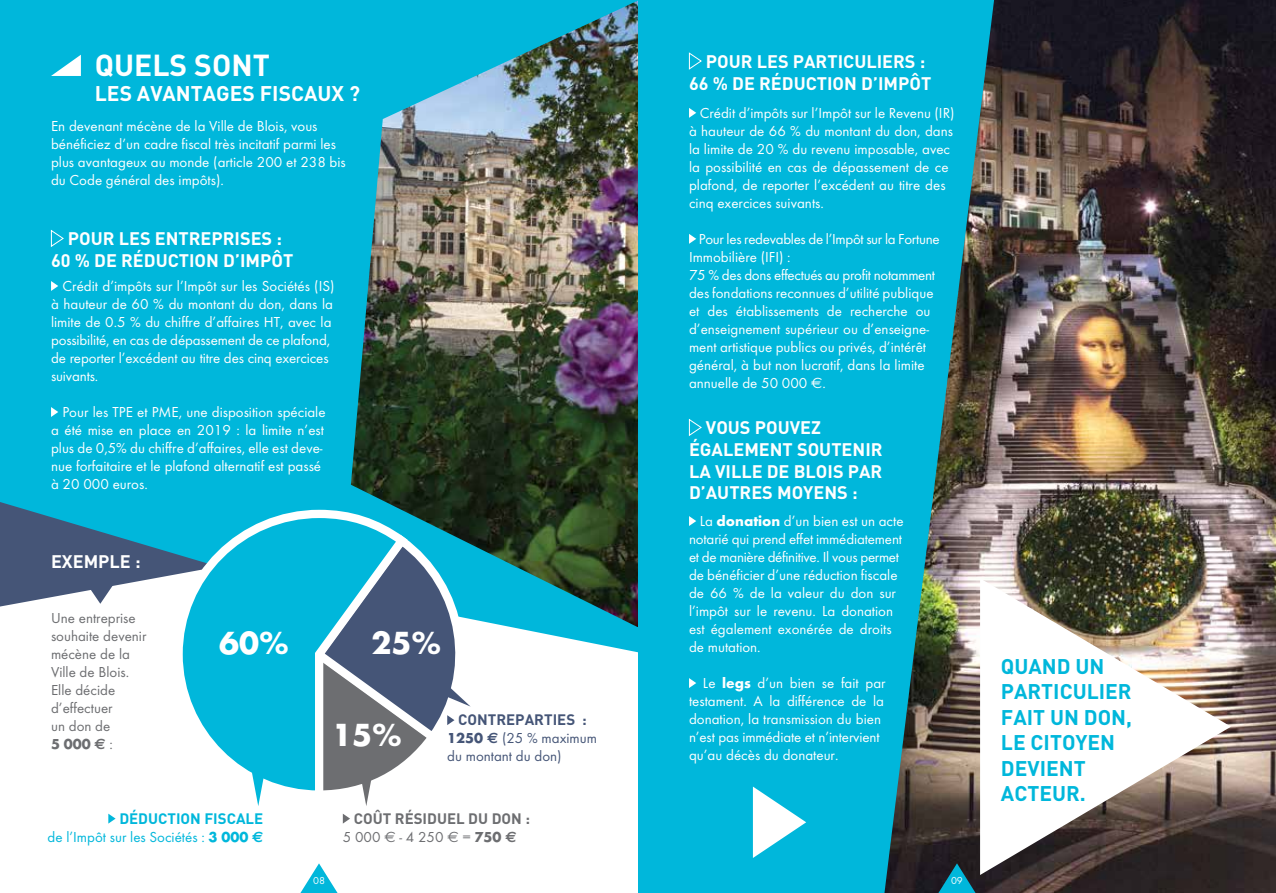
<style>
.page{position:relative;width:1276px;height:893px;background:#fff}
.page>*{position:absolute;margin:0;border:0;box-sizing:border-box;transform-origin:0 0}
.t1{font:700 33.3px "Futura T";color:#fff}
.t2{font:700 30px "DIN";color:#fff}
.t3{font:700 21px/25.5px "DIN";color:#00b7db}
.t4{font:700 21px "DIN";color:#fff}
.t5{font:700 18px/21.6px "DIN";color:#fff}
.t6{font:15px/18px "Futura T";color:#fff}
.t7{font:15px/18px "Futura T";color:#6d6e71}
.t8{font:15px/18px "Futura T";color:#455577}
.t9{font:15px "Futura T";color:#00b7db}
.t10{font:700 15px "DIN";color:#6d6e71}
.t11{font:700 15px "DIN";color:#00b7db}
.t12{font:700 15px "DIN";color:#455577}
.t13{font:10.5px "Futura T";color:#fff}
.s1{font-weight:700}
.s2{font-family:"Euro Sans";font-weight:700}
.s3{font-family:"Euro Sans"}
</style>
<div class="page">
<div style="left:0;top:0;width:659px;height:893px;background:#00b7db"></div>
<img style="left:351px;top:0;width:287px;height:525px">
<svg style="left:0;top:525px;width:638px;height:368px;background:#dfecec"></svg>
<svg style="left:51px;top:281px;width:7px;height:10px"></svg>
<svg style="left:51px;top:407px;width:7px;height:10px"></svg>
<svg style="left:50px;top:230px;width:14px;height:17px"></svg>
<svg style="left:108px;top:814px;width:8px;height:10px"></svg>
<svg style="left:51px;top:55px;width:30px;height:21px"></svg>
<svg style="left:300px;top:863px;width:37px;height:30px"></svg>
<svg style="left:343px;top:814px;width:7px;height:10px"></svg>
<svg style="left:0;top:502px;width:170px;height:104px"></svg>
<svg style="left:170px;top:506px;width:243px;height:297px"></svg>
<svg style="left:252px;top:772px;width:13px;height:34px"></svg>
<svg style="left:307px;top:529px;width:171px;height:277px"></svg>
<div style="left:638px;top:0;width:638px;height:893px;background:#00b7db"></div>
<img style="left:884px;top:0;width:392px;height:893px">
<svg style="left:938px;top:863px;width:37px;height:30px"></svg>
<svg style="left:689px;top:108px;width:7px;height:10px"></svg>
<svg style="left:689px;top:234px;width:7px;height:10px"></svg>
<svg style="left:688px;top:52px;width:14px;height:18px"></svg>
<svg style="left:688px;top:419px;width:14px;height:17px"></svg>
<svg style="left:689px;top:516px;width:7px;height:10px"></svg>
<svg style="left:689px;top:678px;width:7px;height:10px"></svg>
<img style="left:980px;top:578px;width:251px;height:297px">
<svg style="left:753px;top:787px;width:53px;height:71px"></svg>
<h2 class="t2" style="left:95px;top:46px;width:176px">QUELS SONT</h2>
<h3 class="t4" style="left:95px;top:80px;width:267px">LES AVANTAGES FISCAUX ?</h3>
<p class="t6" style="left:51px;top:116px;width:296px">En devenant mécène de la Ville de Blois, vous bénéficiez d’un cadre fiscal très incitatif parmi les plus avantageux au monde (article 200 et 238 bis du Code général des impôts).</p>
<p class="t5" style="left:51px;top:227px;width:244px;text-align:center">POUR LES ENTREPRISES :<br>60 % DE RÉDUCTION D’IMPÔT</p>
<p class="t6" style="left:51px;top:277px;width:285px;text-indent:12px">Crédit d’impôts sur l’Impôt sur les Sociétés (IS) à hauteur de 60 % du montant du don, dans la limite de 0.5 % du chiffre d’affaires HT, avec la possibilité, en cas de dépassement de ce plafond, de reporter l’excédent au titre des cinq exercices suivants.</p>
<p class="t6" style="left:51px;top:403px;width:276px;text-indent:11px">Pour les TPE et PME, une disposition spéciale a été mise en place en 2019 : la limite n’est plus de 0,5% du chiffre d’affaires, elle est deve&shy;nue forfaitaire et le plafond alternatif est passé à 20 000 euros.</p>
<p class="t5" style="left:51px;top:550px;width:91px">EXEMPLE :</p>
<p class="t7" style="left:51px;top:609px;width:97px">Une entreprise souhaite devenir mécène de la<br>Ville de Blois.<br>Elle décide d’effectuer<br>un don de<br><span class="s1">5 000</span> <span class="s2">€</span> :</p>
<h1 class="t1" style="left:219px;top:624px;width:71px">60%</h1>
<h1 class="t1" style="left:371px;top:624px;width:71px">25%</h1>
<h1 class="t1" style="left:332px;top:715px;width:71px">15%</h1>
<p class="t12" style="left:458px;top:710px;width:130px">CONTREPARTIES :</p>
<p class="t8" style="left:447px;top:729px;width:151px"><span class="s1">1250</span> <span class="s2">€</span> (25 % maximum du montant du don)</p>
<p class="t11" style="left:119px;top:808px;width:145px">DÉDUCTION FISCALE</p>
<p class="t9" style="left:48px;top:828px;width:217px">de l’Impôt sur les Sociétés : <span class="s1">3 000</span> <span class="s2">€</span></p>
<p class="t13" style="left:313px;top:875px;width:13px">08</p>
<p class="t10" style="left:354px;top:808px;width:178px">COÛT RÉSIDUEL DU DON :</p>
<p class="t7" style="left:343px;top:827px;width:175px">5 000 <span class="s3">€</span> - 4 250 <span class="s3">€</span> = <span class="s1">750</span> <span class="s2">€</span></p>
<p class="t5" style="left:689px;top:50px;width:244px;text-indent:17px">POUR LES PARTICULIERS :<br>66 % DE RÉDUCTION D’IMPÔT</p>
<p class="t6" style="left:689px;top:104px;width:267px;text-indent:11px">Crédit d’impôts sur l’Impôt sur le Revenu (IR) à hauteur de 66 % du montant du don, dans la limite de 20 % du revenu imposable, avec la possibilité en cas de dépassement de ce plafond, de reporter l’excédent au titre des cinq exercices suivants.</p>
<p class="t6" style="left:689px;top:230px;width:252px;text-indent:10px">Pour les redevables de l’Impôt sur la Fortune Immobilière (IFI) :<br>75 % des dons effectués au profit notamment des fondations reconnues d’utilité publique et des établissements de recherche ou d’enseignement supérieur ou d’enseigne&shy;ment artistique publics ou privés, d’intérêt général, à but non lucratif, dans la limite annuelle de 50 000 <span class="s3">€</span>.</p>
<p class="t5" style="left:689px;top:416px;width:195px;text-indent:17px">VOUS POUVEZ<br>ÉGALEMENT SOUTENIR<br>LA VILLE DE BLOIS PAR<br>D’AUTRES MOYENS :</p>
<p class="t6" style="left:689px;top:512px;width:216px;text-indent:11px">La <span class="s1">donation</span> d’un bien est un acte notarié qui prend effet immédiatement et de manière définitive. Il vous permet de bénéficier d’une réduction fiscale de 66 % de la valeur du don sur l’impôt sur le revenu. La donation est également exonérée de droits de mutation.</p>
<p class="t6" style="left:689px;top:674px;width:198px;text-indent:14px">Le <span class="s1">legs</span> d’un bien se fait par testament. A la différence de la donation, la transmission du bien n’est pas immédiate et n’intervient qu’au décès du donateur.</p>
<p class="t13" style="left:951px;top:875px;width:13px">09</p>
<h3 class="t3" style="left:1001px;top:653px;width:133px">QUAND UN<br>PARTICULIER<br>FAIT UN DON,<br>LE CITOYEN<br>DEVIENT<br>ACTEUR.</h3>
</div>
